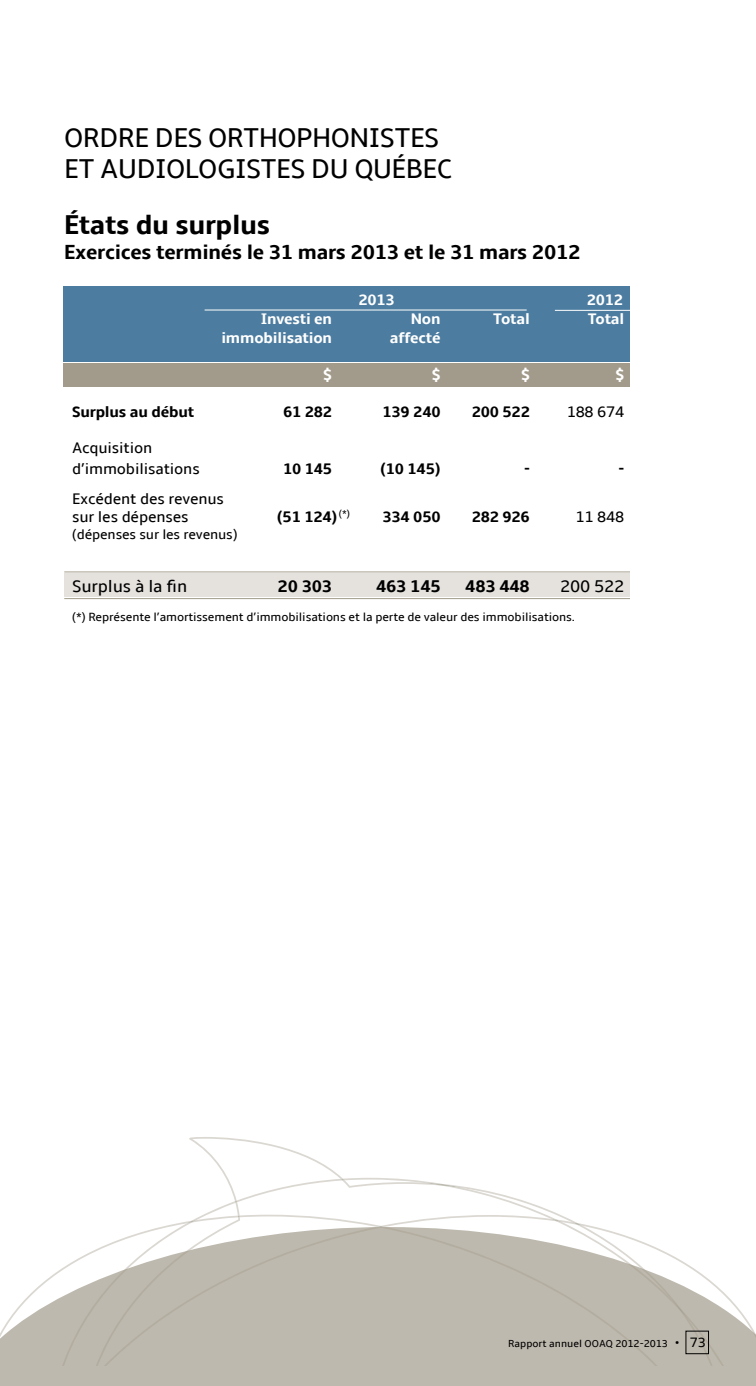
<style>
.page{position:relative;width:756px;height:1386px;background:#fff}
.page>*{position:absolute;margin:0;border:0;box-sizing:border-box;transform-origin:0 0}
.t1{font:28px "Amble";letter-spacing:-.02em;color:#000}
.t2{font:700 28px "Amble";letter-spacing:-.01em;color:#000}
.t3{font:700 21px "Amble";letter-spacing:-.01em;color:#000}
.t4{font:17.5px "Amble";letter-spacing:-.01em;color:#000}
.t5{font:700 17.5px "Amble";letter-spacing:-.01em;color:#000}
.t6{font:15.75px/21px "Amble";letter-spacing:-.01em;color:#000}
.t7{font:700 15.75px "Amble";letter-spacing:-.01em;color:#000}
.t8{font:700 15.75px "Amble";letter-spacing:-.01em;color:#fff}
.t9{font:14px "Amble";letter-spacing:-.01em;color:#000}
.t10{font:12.25px "Amble";letter-spacing:-.01em;color:#000}
.t11{font:10.5px "Amble";color:#000}
.t12{font:10.15px "Amble";color:#000}
.s1{font-size:14px}
</style>
<div class="page">
<svg style="left:162px;top:1178px;width:433px;height:49px"></svg>
<svg style="left:0;top:1227px;width:756px;height:159px;fill:#beb9ae"></svg>
<div style="left:686px;top:1331px;width:23px;height:23px;border:1px solid #000"></div>
<div style="left:63px;top:363px;width:567px;height:24px;background:#a29b8b"></div>
<div style="left:64px;top:573px;width:566px;height:24px;background:#e5e2de"></div>
<div style="left:63px;top:286px;width:567px;height:75px;background:#4c7ca0"></div>
<hr style="left:64px;top:572px;width:566px;height:1px;background:#a29b8b">
<hr style="left:64px;top:598px;width:566px;height:1px;background:#a29b8b">
<hr style="left:205px;top:310px;width:322px;height:1px;background:#fff">
<hr style="left:555px;top:310px;width:81px;height:1px;background:#fff">
<h1 class="t1" style="left:64px;top:121px;width:36px">Ordr</h1>
<h1 class="t1" style="left:135px;top:121px;width:213px">e des orthophonist</h1>
<h1 class="t1" style="left:410px;top:121px;width:28px">es</h1>
<h1 class="t1" style="left:64px;top:153px;width:89px">et audiolo</h1>
<h1 class="t1" style="left:217px;top:153px;width:234px">gistes du Québec</h1>
<h1 class="t2" style="left:64px;top:208px;width:207px">États du surplus</h1>
<h2 class="t3" style="left:64px;top:240px;width:518px">Exercices terminés le 31 mars 2013 et le 31 mars 2012</h2>
<p class="t8" style="left:358px;top:291px;width:38px">2013</p>
<p class="t8" style="left:587px;top:291px;width:38px">2012</p>
<p class="t8" style="left:261px;top:310px;width:117px">I nvesti en N</p>
<p class="t8" style="left:422px;top:310px;width:51px">on T</p>
<p class="t8" style="left:501px;top:310px;width:63px">otal T</p>
<p class="t8" style="left:596px;top:310px;width:30px">otal</p>
<p class="t8" style="left:221px;top:329px;width:112px">immobilisation</p>
<p class="t8" style="left:390px;top:329px;width:52px">affecté</p>
<p class="t8" style="left:323px;top:366px;width:11px">$</p>
<p class="t8" style="left:431px;top:366px;width:11px">$</p>
<p class="t8" style="left:521px;top:366px;width:11px">$</p>
<p class="t8" style="left:615px;top:366px;width:11px">$</p>
<p class="t7" style="left:72px;top:402px;width:124px">Surplus au début</p>
<p class="t7" style="left:283px;top:402px;width:51px">61 282</p>
<p class="t7" style="left:383px;top:402px;width:60px">139 240</p>
<p class="t7" style="left:472px;top:402px;width:60px">200 522</p>
<p class="t6" style="left:567px;top:401px;width:59px">188 674</p>
<p class="t6" style="left:72px;top:438px;width:129px">Acquisition d’immobilisations</p>
<p class="t7" style="left:283px;top:460px;width:51px">10 145</p>
<p class="t7" style="left:380px;top:460px;width:62px">(10 145)</p>
<p class="t7" style="left:524px;top:460px;width:7px">-</p>
<p class="t7" style="left:618px;top:460px;width:7px">-</p>
<p class="t6" style="left:72px;top:490px;width:153px;line-height:17.5px">Excédent des revenus sur les dépenses</p>
<p class="t12" style="left:339px;top:507px;width:13px">(*)</p>
<p class="t7" style="left:277px;top:507px;width:62px">(51 124)</p>
<p class="t7" style="left:383px;top:507px;width:60px">334 050</p>
<p class="t7" style="left:472px;top:507px;width:60px">282 926</p>
<p class="t6" style="left:576px;top:506px;width:50px">11 848</p>
<p class="t9" style="left:72px;top:526px;width:167px">(dépenses sur les revenus)</p>
<h3 class="t4" style="left:72px;top:576px;width:117px">Surplus à la fin</h3>
<h3 class="t5" style="left:278px;top:576px;width:56px">20 303</h3>
<h3 class="t5" style="left:376px;top:576px;width:66px">463 145</h3>
<h3 class="t5" style="left:465px;top:576px;width:66px">483 448</h3>
<h3 class="t4" style="left:560px;top:576px;width:65px">200 522</h3>
<p class="t10" style="left:72px;top:610px;width:504px">(*) Représente l’amortissement d’immobilisations et la perte de valeur des immobilisations.</p>
<p class="t11" style="left:508px;top:1337px;width:199px">Rapport annuel OOAQ 2012-2013 <span class="s1">• 73</span></p>
</div>
